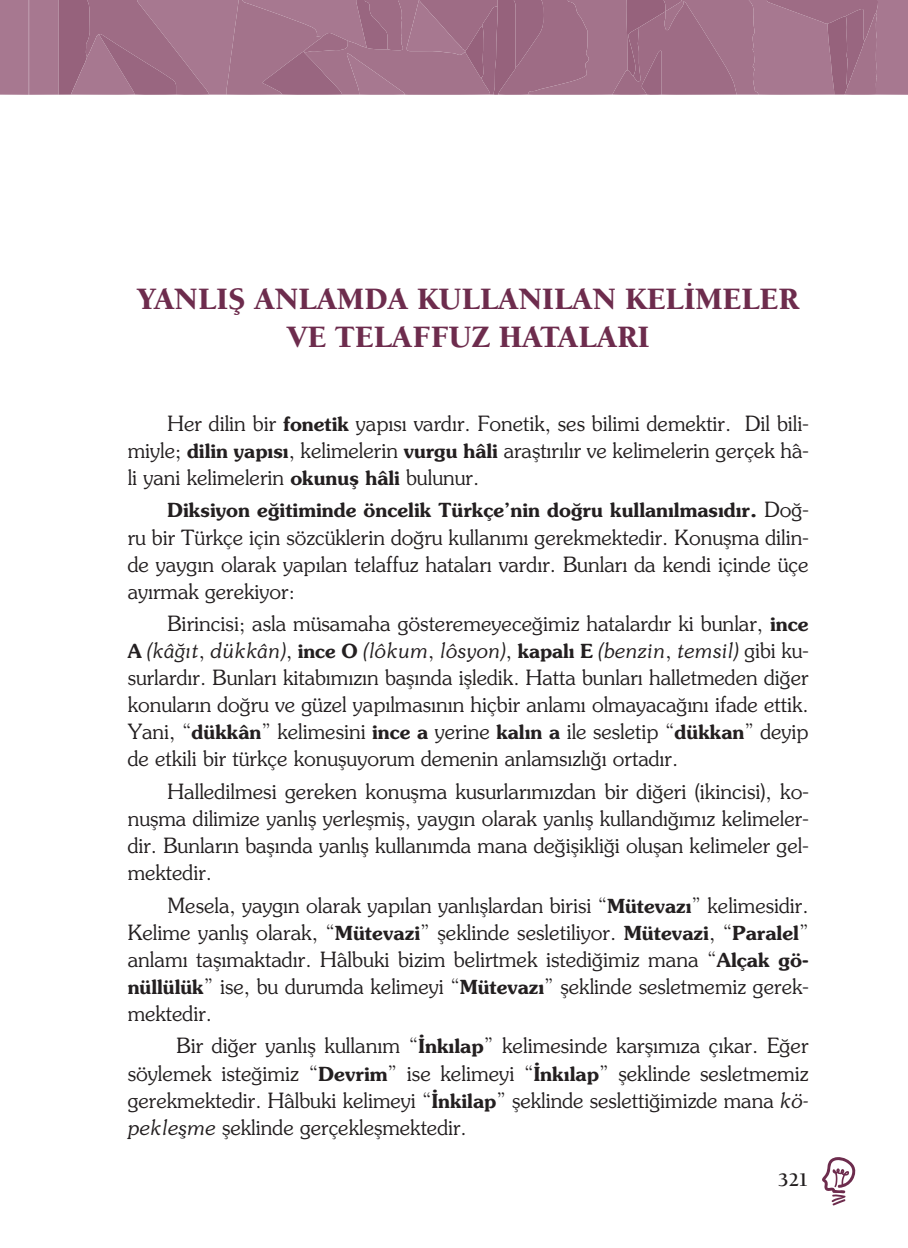
<style>
.page{position:relative;width:908px;height:1248px;background:#fff}
.page>*{position:absolute;margin:0;border:0;box-sizing:border-box;transform-origin:0 0}
.t1{font:900 32px/38.4px "Berkeley Std";color:#6d2c4d;text-align:center}
.t2{font:21px/27px "Souvenir Erkam";color:#231f20;text-align:justify}
.t3{font:700 20px "Berkeley Old Style Itc TOT";color:#231f20}
.s1{font-weight:700}
.s2{font-style:italic}
</style>
<div class="page">
<svg style="left:0;top:0;width:907px;height:95px;background:#a17189"></svg>
<svg style="left:822px;top:1157px;width:34px;height:48px"></svg>
<h1 class="t1" style="left:137px;top:280px;width:662px">YANLIŞ ANLAMDA KULLANILAN KELİMELER<br>VE TELAFFUZ HATALARI</h1>
<p class="t2" style="left:128px;top:409px;width:682px;text-indent:40px">Her dilin bir <span class="s1">fonetik</span> yapısı vardır. Fonetik, ses bilimi demektir. Dil bili&shy;miyle; <span class="s1">dilin yapısı</span>, kelimelerin <span class="s1">vurgu hâli</span> araştırılır ve kelimelerin gerçek hâ&shy;li yani kelimelerin <span class="s1">okunuş hâli</span> bulunur.</p>
<p class="t2" style="left:128px;top:496px;width:682px;text-indent:40px"><span class="s1">Diksiyon eğitiminde öncelik Türkçe’nin doğru kullanılmasıdır.</span> Doğ&shy;ru bir Türkçe için sözcüklerin doğru kullanımı gerekmektedir. Konuşma dilin&shy;de yaygın olarak yapılan telaffuz hataları vardır. Bunları da kendi içinde üçe ayırmak gerekiyor:</p>
<p class="t2" style="left:128px;top:609px;width:682px;text-indent:40px">Birincisi; asla müsamaha gösteremeyeceğimiz hatalardır ki bunlar, <span class="s1">ince A</span> <span class="s2">(kâğıt</span>, <span class="s2">dükkân)</span>, <span class="s1">ince O</span> <span class="s2">(lôkum</span>, <span class="s2">lôsyon)</span>, <span class="s1">kapalı E</span> <span class="s2">(benzin</span>, <span class="s2">temsil)</span> gibi ku&shy;surlardır. Bunları kitabımızın başında işledik. Hatta bunları halletmeden diğer konuların doğru ve güzel yapılmasının hiçbir anlamı olmayacağını ifade ettik.<br>Yani, “<span class="s1">dükkân</span>” kelimesini <span class="s1">ince a</span> yerine <span class="s1">kalın a</span> ile sesletip “<span class="s1">dükkan</span>” deyip de etkili bir türkçe konuşuyorum demenin anlamsızlığı ortadır.</p>
<p class="t2" style="left:128px;top:777px;width:682px;text-indent:40px">Halledilmesi gereken konuşma kusurlarımızdan bir diğeri (ikincisi), ko&shy;nuşma dilimize yanlış yerleşmiş, yaygın olarak yanlış kullandığımız kelimeler&shy;dir. Bunların başında yanlış kullanımda mana değişikliği oluşan kelimeler gel&shy;mektedir.</p>
<p class="t2" style="left:128px;top:891px;width:682px;text-indent:40px">Mesela, yaygın olarak yapılan yanlışlardan birisi “<span class="s1">Mütevazı</span>” kelimesidir.<br>Kelime yanlış olarak, “<span class="s1">Mütevazi</span>” şeklinde sesletiliyor. <span class="s1">Mütevazi</span>, “<span class="s1">Paralel</span>” anlamı taşımaktadır. Hâlbuki bizim belirtmek istediğimiz mana “<span class="s1">Alçak gö&shy;nüllülük</span>” ise, bu durumda kelimeyi “<span class="s1">Mütevazı</span>” şeklinde sesletmemiz gerek&shy;mektedir.</p>
<p class="t2" style="left:128px;top:1031px;width:682px;text-indent:49px">Bir diğer yanlış kullanım “<span class="s1">İnkılap</span>” kelimesinde karşımıza çıkar. Eğer söylemek isteğimiz “<span class="s1">Devrim</span>” ise kelimeyi “<span class="s1">İnkılap</span>” şeklinde sesletmemiz gerekmektedir. Hâlbuki kelimeyi “<span class="s1">İnkilap</span>” şeklinde seslettiğimizde mana <span class="s2">kö&shy;pekleşme</span> şeklinde gerçekleşmektedir.</p>
<p class="t3" style="left:777px;top:1168px;width:32px">321</p>
</div>
